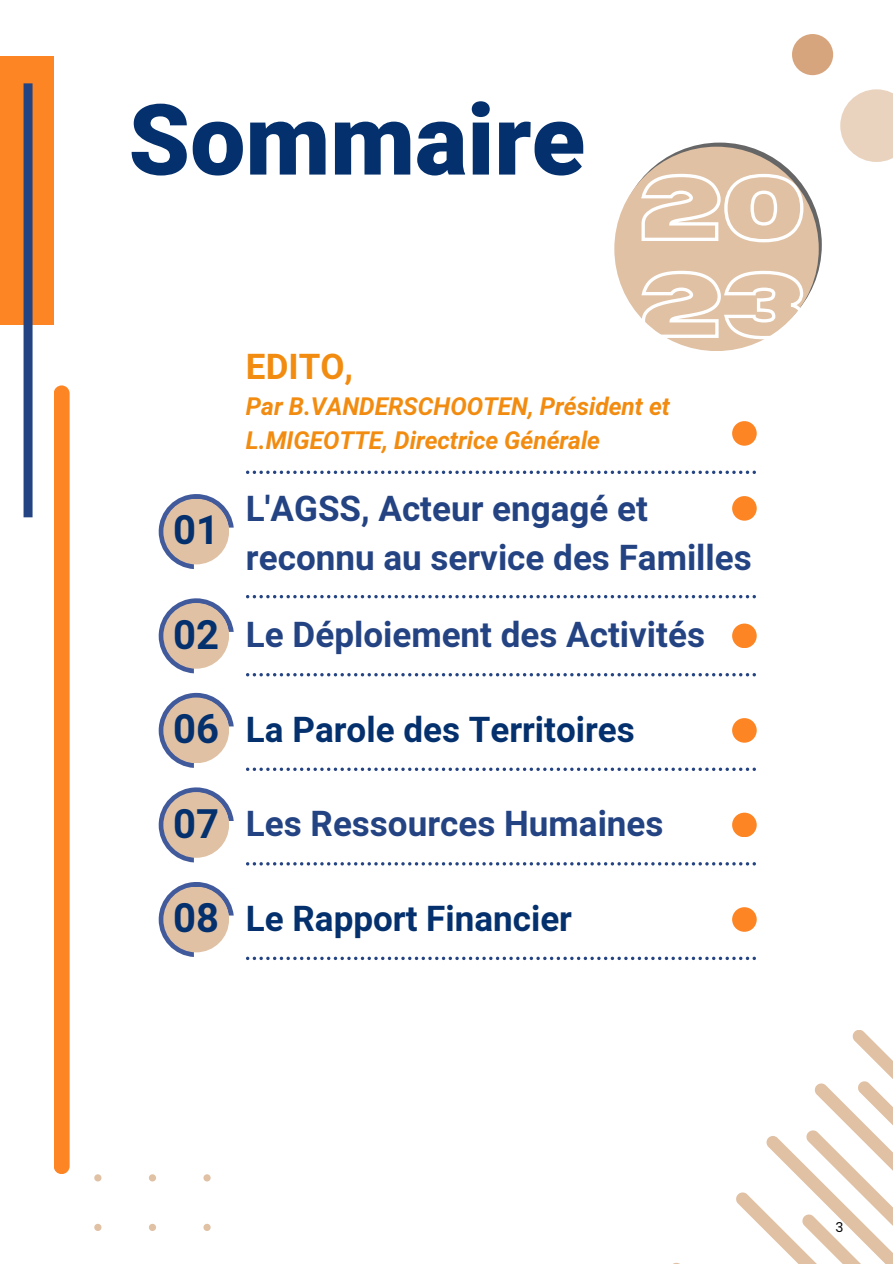
<style>
.page{position:relative;width:893px;height:1264px;background:#fff}
.page>*{position:absolute;margin:0;border:0;box-sizing:border-box;transform-origin:0 0}
.t1{font:900 98.4px "Mardoto";color:#04316d}
.t2{font:700 40.05px "Mardoto";color:#04316d}
.t3{font:700 34.95px/48.8px "Mardoto";color:#244382}
.t4{font:700 34.95px "Mardoto";color:#04316d}
.t5{font:700 34.95px "Mardoto";color:#f28c11}
.t6{font:italic 700 24.45px/33.8px "Mardoto";color:#f28c11}
.t7{font:13.5px "Poppins";color:#000}
</style>
<div class="page">
<svg style="left:840px;top:89px;width:52px;height:73px"></svg>
<div style="left:792px;top:34px;width:41px;height:41px;background:#d7a57d;border-radius:50%"></div>
<div style="left:732px;top:496px;width:24px;height:24px;background:#fd8524;border-radius:50%"></div>
<svg style="left:159px;top:494px;width:75px;height:75px"></svg>
<div style="left:163px;top:498px;width:66px;height:66px;background:#e0c1a4;border-radius:50%"></div>
<svg style="left:246px;top:595px;width:509px;height:3px"></svg>
<svg style="left:159px;top:598px;width:75px;height:75px"></svg>
<div style="left:163px;top:603px;width:66px;height:65px;background:#e0c1a4;border-radius:50%"></div>
<svg style="left:246px;top:673px;width:509px;height:3px"></svg>
<div style="left:732px;top:623px;width:24px;height:25px;background:#fd8524;border-radius:50%"></div>
<svg style="left:159px;top:693px;width:75px;height:75px"></svg>
<div style="left:163px;top:697px;width:66px;height:66px;background:#e0c1a4;border-radius:50%"></div>
<svg style="left:246px;top:767px;width:509px;height:4px"></svg>
<div style="left:732px;top:718px;width:24px;height:24px;background:#fd8524;border-radius:50%"></div>
<svg style="left:159px;top:787px;width:75px;height:75px"></svg>
<div style="left:163px;top:792px;width:66px;height:65px;background:#e0c1a4;border-radius:50%"></div>
<svg style="left:246px;top:862px;width:509px;height:3px"></svg>
<div style="left:732px;top:812px;width:24px;height:25px;background:#fd8524;border-radius:50%"></div>
<svg style="left:159px;top:882px;width:75px;height:75px"></svg>
<div style="left:163px;top:886px;width:66px;height:66px;background:#e0c1a4;border-radius:50%"></div>
<svg style="left:246px;top:956px;width:509px;height:4px"></svg>
<div style="left:732px;top:907px;width:24px;height:24px;background:#fd8524;border-radius:50%"></div>
<svg style="left:94px;top:1174px;width:7px;height:7px"></svg>
<svg style="left:149px;top:1174px;width:7px;height:7px"></svg>
<svg style="left:203px;top:1174px;width:8px;height:7px"></svg>
<svg style="left:94px;top:1223px;width:7px;height:7px"></svg>
<svg style="left:149px;top:1223px;width:7px;height:7px"></svg>
<svg style="left:203px;top:1223px;width:8px;height:7px"></svg>
<svg style="left:676px;top:1030px;width:216px;height:233px"></svg>
<div style="left:0;top:57px;width:54px;height:268px;background:#fd8524"></div>
<div style="left:24px;top:83px;width:9px;height:434px;background:#244382"></div>
<div style="left:54px;top:385px;width:16px;height:789px;background:#fd8524;border-radius:8px"></div>
<svg style="left:617px;top:143px;width:204px;height:204px"></svg>
<div style="left:614px;top:147px;width:204px;height:204px;background:#e0c1a4;border-radius:50%"></div>
<svg style="left:639px;top:172px;width:166px;height:71px"></svg>
<svg style="left:639px;top:270px;width:166px;height:71px"></svg>
<svg style="left:246px;top:470px;width:509px;height:4px"></svg>
<div style="left:732px;top:421px;width:24px;height:24px;background:#fd8524;border-radius:50%"></div>
<h1 class="t1" style="left:128px;top:83px;width:458px">Sommaire</h1>
<p class="t2" style="left:173px;top:507px;width:47px">01</p>
<p class="t5" style="left:246px;top:347px;width:109px">EDITO,</p>
<p class="t6" style="left:246px;top:390px;width:425px">Par B.VANDERSCHOOTEN, Président et<br>L.MIGEOTTE, Directrice Générale</p>
<h1 class="t3" style="left:246px;top:484px;width:507px">L'AGSS, Acteur engagé et reconnu au service des Familles</h1>
<p class="t2" style="left:173px;top:611px;width:47px">02</p>
<p class="t3" style="left:246px;top:610px;width:460px">Le Déploiement des Activités</p>
<h2 class="t2" style="left:173px;top:706px;width:47px">06</h2>
<p class="t4" style="left:246px;top:709px;width:390px">La Parole des Territoires</p>
<p class="t2" style="left:173px;top:800px;width:47px">07</p>
<p class="t3" style="left:246px;top:799px;width:419px">Les Ressources Humaines</p>
<p class="t2" style="left:173px;top:895px;width:47px">08</p>
<h2 class="t4" style="left:246px;top:898px;width:327px">Le Rapport Financier</h2>
<p class="t7" style="left:835px;top:1218px;width:9px">3</p>
</div>
